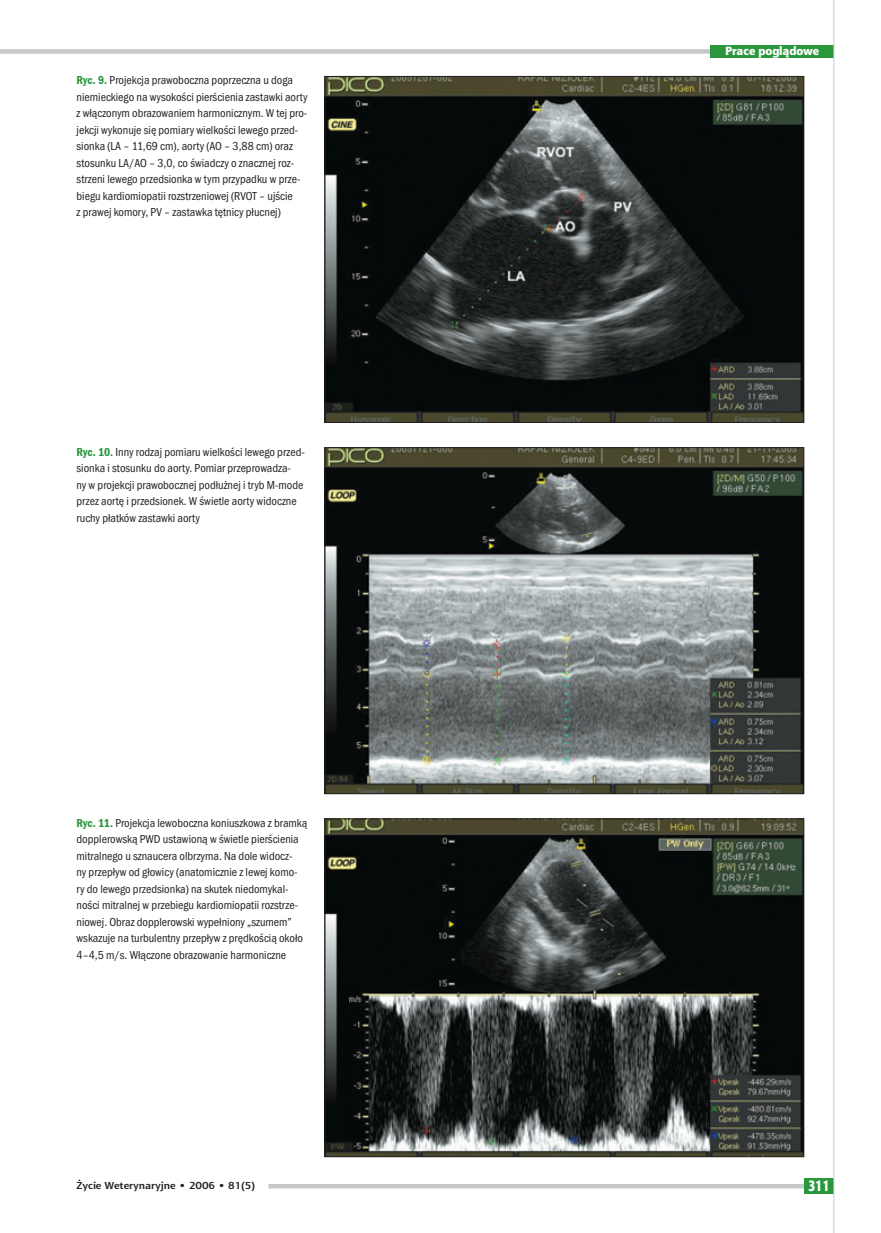
<style>
.page{position:relative;width:881px;height:1233px;background:#fff}
.page>*{position:absolute;margin:0;border:0;box-sizing:border-box;transform-origin:0 0}
.t1{font:15px "Aerton Cnd EFN Black";color:#fff}
.t2{font:12px/16.5px "Franklin Got Itc TOT Boo Con";color:#231f20}
.t3{font:12px "Aerton EFN Black";color:#fff}
.t4{font:700 10.2px "Aerton EFN";color:#231f20;scale:1.11 1}
.s1{font-family:"Franklin Got Itc TOT Dem Con";color:#2a973d}
</style>
<div class="page">
<div style="left:0;top:49px;width:833px;height:5px;background:#c7c8ca"></div>
<div style="left:710px;top:45px;width:123px;height:13px;background:#2a973d"></div>
<hr style="left:268px;top:1184px;width:565px;height:4px;background:#c7c8ca">
<div style="left:804px;top:1178px;width:29px;height:15px;background:#2a973d"></div>
<hr style="left:833px;top:0;width:1px;height:1233px;background:#c7c8ca">
<img style="left:327px;top:449px;width:475px;height:343px">
<img style="left:327px;top:821px;width:475px;height:334px">
<div style="left:325px;top:819px;width:479px;height:338px;border:1px solid #231f20"></div>
<img style="left:327px;top:78px;width:475px;height:343px">
<p class="t2" style="left:77px;top:73px;width:232px"><span class="s1">Ryc. 9.</span> Projekcja prawoboczna poprzeczna u doga niemieckiego na wysokości pierścienia zastawki aorty z włączonym obrazowaniem harmonicznym. W tej pro&shy;jekcji wykonuje się pomiary wielkości lewego przed&shy;sionka (LA – 11,69 cm), aorty (AO – 3,88 cm) oraz stosunku LA/AO – 3,0, co świadczy o znacznej roz&shy;strzeni lewego przedsionka w tym przypadku w prze&shy;biegu kardiomiopatii rozstrzeniowej (RVOT – ujście<br>z prawej komory, PV – zastawka tętnicy płucnej)</p>
<p class="t2" style="left:77px;top:445px;width:230px"><span class="s1">Ryc. 10.</span> Inny rodzaj pomiaru wielkości lewego przed&shy;sionka i stosunku do aorty. Pomiar przeprowadza-<br>ny w projekcji prawobocznej podłużnej i tryb M-mode przez aortę i przedsionek. W świetle aorty widoczne ruchy płatków zastawki aorty</p>
<p class="t2" style="left:77px;top:816px;width:232px"><span class="s1">Ryc. 11.</span> Projekcja lewoboczna koniuszkowa z bramką dopplerowską PWD ustawioną w świetle pierścienia mitralnego u sznaucera olbrzyma. Na dole widocz-<br>ny przepływ od głowicy (anatomicznie z lewej komo&shy;ry do lewego przedsionka) na skutek niedomykal&shy;ności mitralnej w przebiegu kardiomiopatii rozstrze&shy;niowej. Obraz dopplerowski wypełniony „szumem” wskazuje na turbulentny przepływ z prędkością około 4–4,5 m/s. Włączone obrazowanie harmoniczne</p>
<p class="t3" style="left:725px;top:46px;width:96px">Prace poglądowe</p>
<p class="t4" style="left:77px;top:1182px;width:162px">Życie Weterynaryjne • 2006 • 81(5)</p>
<p class="t1" style="left:808px;top:1180px;width:23px">311</p>
</div>
